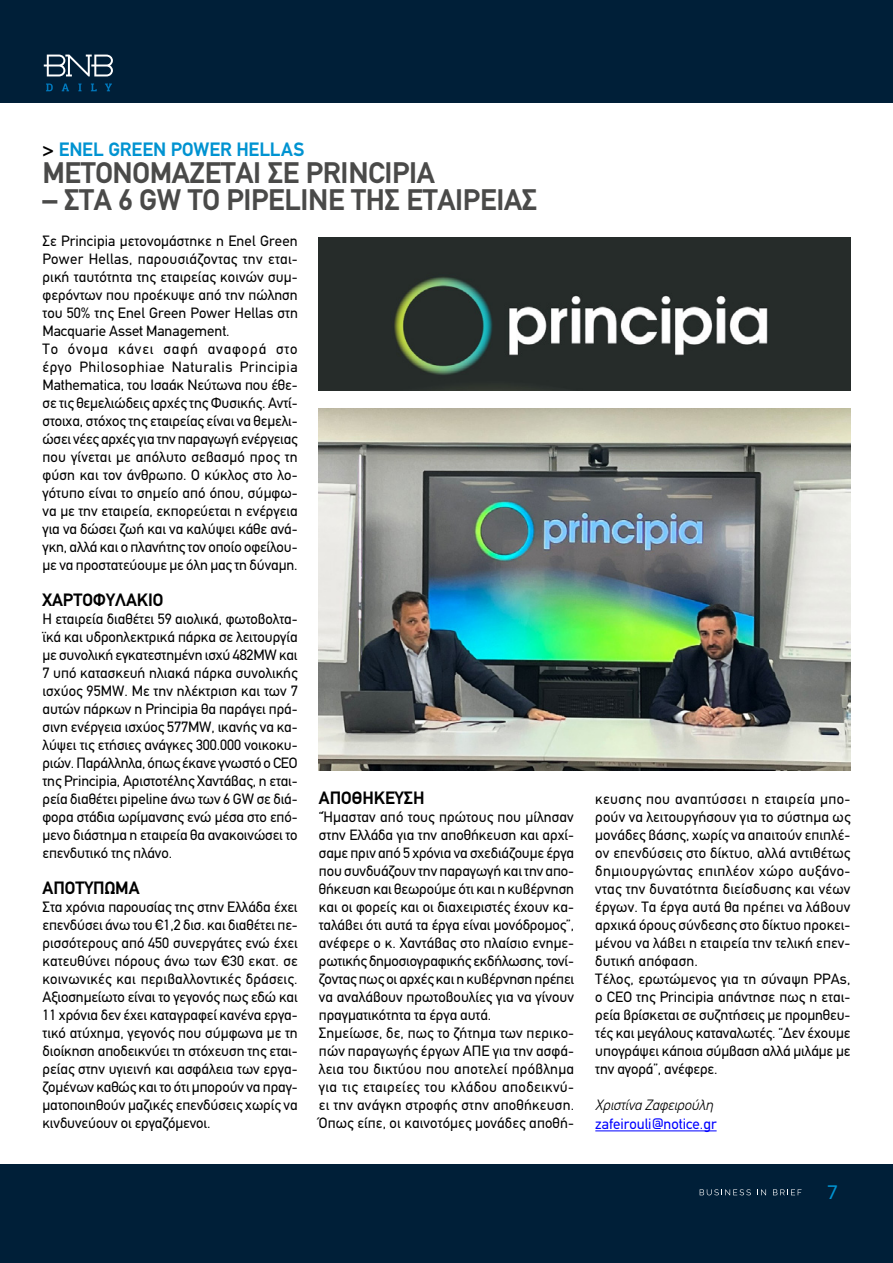
<style>
.page{position:relative;width:893px;height:1263px;background:#fff}
.page>*{position:absolute;margin:0;border:0;box-sizing:border-box;transform-origin:0 0}
.t1{font:700 30px "PF Din Text";letter-spacing:-.01em;color:#4a4a49}
.t2{font:700 19.5px "PF Din Text";color:#0093d1}
.t3{font:19.5px "CF Asty Std";color:#0093d1}
.t4{font:700 18px "PF Din Text";color:#000}
.t5{font:15px/18px "PF Din Text";letter-spacing:.005em;color:#000}
.t6{font:15px "PF Din Text";color:#00f}
.t7{font:italic 300 15px "PF Din Text";letter-spacing:-.005em;color:#000}
.s1{color:#000}
</style>
<div class="page">
<div style="left:0;top:0;width:893px;height:102px;background:#001f38"></div>
<svg style="left:46px;top:84px;width:7px;height:7px"></svg>
<svg style="left:62px;top:84px;width:7px;height:7px"></svg>
<svg style="left:78px;top:84px;width:4px;height:7px"></svg>
<svg style="left:91px;top:84px;width:6px;height:7px"></svg>
<svg style="left:105px;top:84px;width:7px;height:7px"></svg>
<svg style="left:44px;top:55px;width:69px;height:21px"></svg>
<div style="left:0;top:1164px;width:893px;height:99px;background:#001f38"></div>
<svg style="left:700px;top:1189px;width:51px;height:6px"></svg>
<svg style="left:757px;top:1189px;width:9px;height:6px"></svg>
<svg style="left:773px;top:1189px;width:28px;height:6px"></svg>
<hr style="left:595px;top:1130px;width:122px;height:1px;background:#00f">
<img style="left:319px;top:237px;width:531px;height:153px">
<img style="left:319px;top:408px;width:531px;height:363px">
<h2 class="t2" style="left:43px;top:138px;width:264px"><span class="s1">&gt;</span> ΕΝΕL GREEN POWER HELLAS</h2>
<h1 class="t1" style="left:43px;top:155px;width:394px">ΜΕΤΟΝΟΜΆΖΕΤΑΙ ΣΕ PRINCIPIA</h1>
<h1 class="t1" style="left:43px;top:182px;width:496px">– ΣΤΑ 6 GW ΤΟ PIPELINE ΤΗΣ ΕΤΑΙΡΕΊΑΣ</h1>
<p class="t5" style="left:43px;top:232px;width:257px">Σε Principia μετονομάστηκε η Enel Green Power Hellas, παρουσιάζοντας την εται&shy;ρική ταυτότητα της εταιρείας κοινών συμ&shy;φερόντων που προέκυψε από την πώληση του 50% της Enel Green Power Hellas στη Macquarie Asset Management.<br>Το όνομα κάνει σαφή αναφορά στο έργο Philosophiae Naturalis Principia Mathematica, του Ισαάκ Νεύτωνα που έθε&shy;σε τις θεμελιώδεις αρχές της Φυσικής. Αντί&shy;στοιχα, στόχος της εταιρείας είναι να θεμελι&shy;ώσει νέες αρχές για την παραγωγή ενέργειας που γίνεται με απόλυτο σεβασμό προς τη φύση και τον άνθρωπο. Ο κύκλος στο λο&shy;γότυπο είναι το σημείο από όπου, σύμφω&shy;να με την εταιρεία, εκπορεύεται η ενέργεια για να δώσει ζωή και να καλύψει κάθε ανά&shy;γκη, αλλά και ο πλανήτης τον οποίο οφείλου&shy;με να προστατεύουμε με όλη μας τη δύναμη.</p>
<p class="t4" style="left:43px;top:589px;width:121px">ΧΑΡΤΟΦΥΛΑΚΙΟ</p>
<p class="t5" style="left:43px;top:610px;width:257px;text-align:justify">Η εταιρεία διαθέτει 59 αιολικά, φωτοβολτα&shy;ϊκά και υδροηλεκτρικά πάρκα σε λειτουργία με συνολική εγκατεστημένη ισχύ 482MW και 7 υπό κατασκευή ηλιακά πάρκα συνολικής ισχύος 95MW. Με την ηλέκτριση και των 7 αυτών πάρκων η Principia θα παράγει πρά&shy;σινη ενέργεια ισχύος 577MW, ικανής να κα&shy;λύψει τις ετήσιες ανάγκες 300.000 νοικοκυ&shy;ριών. Παράλληλα, όπως έκανε γνωστό ο CEO της Principia, Αριστοτέλης Χαντάβας, η εται&shy;ρεία διαθέτει pipeline άνω των 6 GW σε διά&shy;φορα στάδια ωρίμανσης ενώ μέσα στο επό&shy;μενο διάστημα η εταιρεία θα ανακοινώσει το επενδυτικό της πλάνο.</p>
<p class="t4" style="left:43px;top:877px;width:99px">ΑΠΟΤΥΠΩΜΑ</p>
<p class="t5" style="left:43px;top:898px;width:257px;text-align:justify">Στα χρόνια παρουσίας της στην Ελλάδα έχει επενδύσει άνω του €1,2 δισ. και διαθέτει πε&shy;ρισσότερους από 450 συνεργάτες ενώ έχει κατευθύνει πόρους άνω των €30 εκατ. σε κοινωνικές και περιβαλλοντικές δράσεις.<br>Αξιοσημείωτο είναι το γεγονός πως εδώ και 11 χρόνια δεν έχει καταγραφεί κανένα εργα&shy;τικό ατύχημα, γεγονός που σύμφωνα με τη διοίκηση αποδεικνύει τη στόχευση της εται&shy;ρείας στην υγιεινή και ασφάλεια των εργα&shy;ζομένων καθώς και το ότι μπορούν να πραγ&shy;ματοποιηθούν μαζικές επενδύσεις χωρίς να κινδυνεύουν οι εργαζόμενοι.</p>
<p class="t4" style="left:319px;top:787px;width:107px">ΑΠΟΘΗΚΕΥΣΗ</p>
<p class="t5" style="left:319px;top:808px;width:257px">“Ήμασταν από τους πρώτους που μίλησαν στην Ελλάδα για την αποθήκευση και αρχί&shy;σαμε πριν από 5 χρόνια να σχεδιάζουμε έργα που συνδυάζουν την παραγωγή και την απο&shy;θήκευση και θεωρούμε ότι και η κυβέρνηση και οι φορείς και οι διαχειριστές έχουν κα&shy;ταλάβει ότι αυτά τα έργα είναι μονόδρομος”, ανέφερε ο κ. Χαντάβας στο πλαίσιο ενημε&shy;ρωτικής δημοσιογραφικής εκδήλωσης, τονί&shy;ζοντας πως οι αρχές και η κυβέρνηση πρέπει να αναλάβουν πρωτοβουλίες για να γίνουν πραγματικότητα τα έργα αυτά.<br>Σημείωσε, δε, πως το ζήτημα των περικο&shy;πών παραγωγής έργων ΑΠΕ για την ασφά&shy;λεια του δικτύου που αποτελεί πρόβλημα για τις εταιρείες του κλάδου αποδεικνύ&shy;ει την ανάγκη στροφής στην αποθήκευση.<br>Όπως είπε, οι καινοτόμες μονάδες αποθή-</p>
<p class="t5" style="left:595px;top:790px;width:257px">κευσης που αναπτύσσει η εταιρεία μπο&shy;ρούν να λειτουργήσουν για το σύστημα ως μονάδες βάσης, χωρίς να απαιτούν επιπλέ&shy;ον επενδύσεις στο δίκτυο, αλλά αντιθέτως δημιουργώντας επιπλέον χώρο αυξάνο&shy;ντας την δυνατότητα διείσδυσης και νέων έργων. Τα έργα αυτά θα πρέπει να λάβουν αρχικά όρους σύνδεσης στο δίκτυο προκει&shy;μένου να λάβει η εταιρεία την τελική επεν&shy;δυτική απόφαση.<br>Τέλος, ερωτώμενος για τη σύναψη PPAs, ο CEO της Principia απάντησε πως η εται&shy;ρεία βρίσκεται σε συζητήσεις με προμηθευ&shy;τές και μεγάλους καταναλωτές. “Δεν έχουμε υπογράψει κάποια σύμβαση αλλά μιλάμε με την αγορά”, ανέφερε.</p>
<p class="t7" style="left:595px;top:1096px;width:119px">Χριστίνα Ζαφειρούλη</p>
<p class="t6" style="left:595px;top:1115px;width:123px">zafeirouli@notice.gr</p>
<h2 class="t3" style="left:827px;top:1181px;width:12px">7</h2>
</div>
